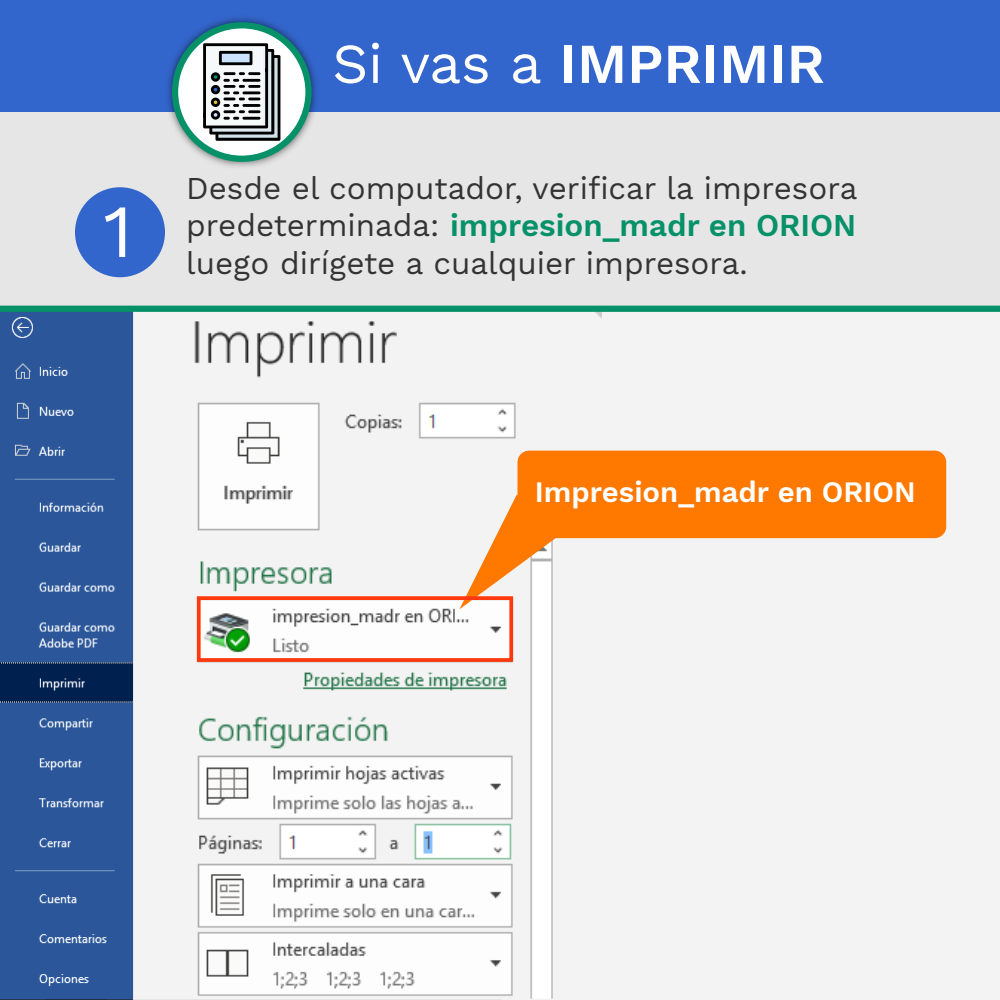
<style>
.page{position:relative;width:1000px;height:1000px;background:#e6e6e6}
.page>*{position:absolute;margin:0;border:0;box-sizing:border-box;transform-origin:0 0}
.t1{font:75px "Work Sans";color:#fff}
.t2{font:600 56.25px "Work Sans";color:#fff}
.t3{font:31.25px/37.5px "Work Sans";color:#333;text-align:justify}
.t4{font:600 29.25px "Work Sans";color:#fff}
.s1{font-weight:400}
.s2{font-weight:600;color:#069169}
</style>
<div class="page">
<div style="left:502px;top:309px;width:498px;height:691px;background:#f3f3f3"></div>
<img style="left:0;top:312px;width:133px;height:688px">
<img style="left:134px;top:312px;width:467px;height:686px">
<div style="left:0;top:0;width:1000px;height:111px;background:#36c"></div>
<img style="left:160px;top:17px;width:164px;height:150px">
<svg style="left:175px;top:25px;width:134px;height:134px;background:#d6ece5"></svg>
<div style="left:172px;top:22px;width:140px;height:140px;border:6px solid #069169;border-radius:50%"></div>
<svg style="left:203px;top:43px;width:77px;height:98px;background:#94989a"></svg>
<div style="left:0;top:306px;width:1000px;height:6px;background:#069169"></div>
<div style="left:75px;top:187px;width:90px;height:90px;background:#36c;border-radius:50%"></div>
<div style="left:518px;top:451px;width:428px;height:87px;background:#ff7900;border-radius:12px"></div>
<svg style="left:459px;top:494px;width:97px;height:115px"></svg>
<div style="left:197px;top:596px;width:316px;height:66px;border:4px solid #ff390d"></div>
<h1 class="t1" style="left:102px;top:187px;width:32px">1</h1>
<h2 class="t2" style="left:332px;top:31px;width:494px"><span class="s1">Si vas a</span> IMPRIMIR</h2>
<p class="t3" style="left:186px;top:171px;width:673px">Desde el computador, verificar la impresora predeterminada: <span class="s2">impresion_madr en ORION </span>luego dirígete a cualquier impresora.</p>
<p class="t4" style="left:535px;top:475px;width:382px">Impresion_madr en ORION</p>
</div>
